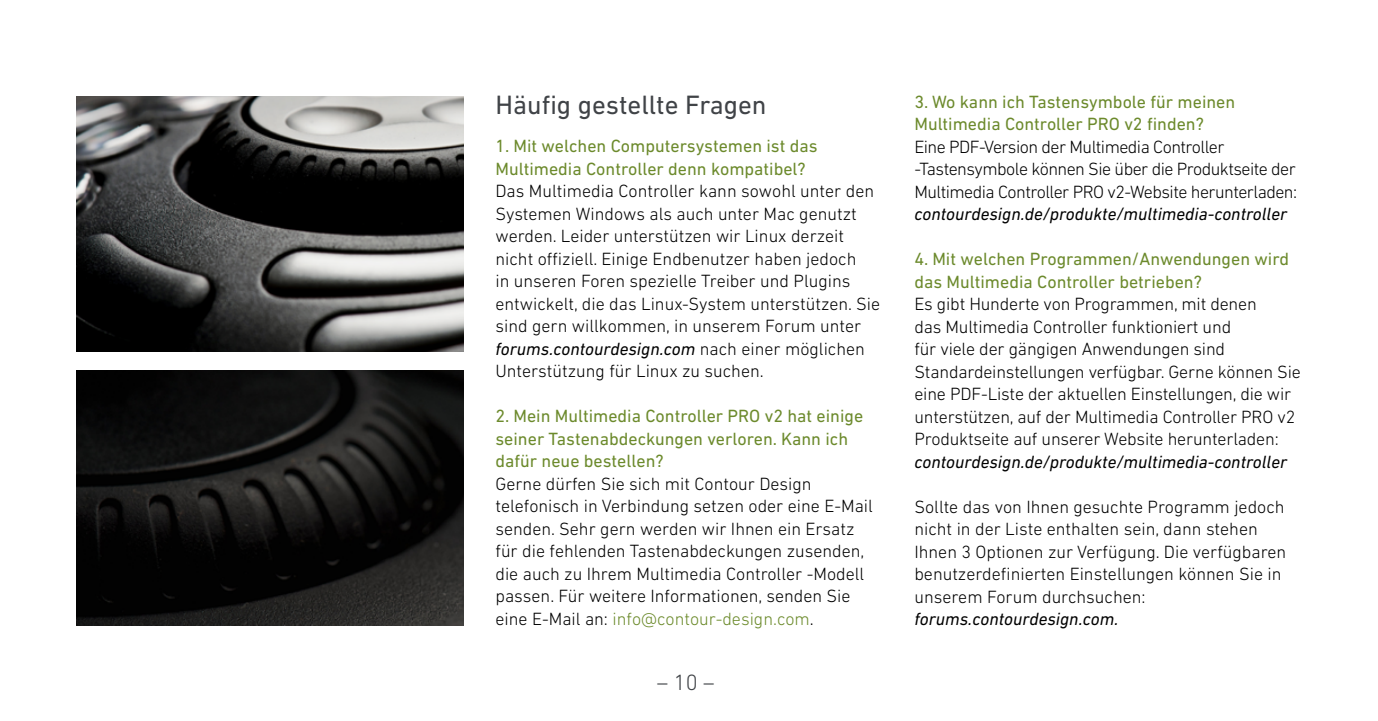
<style>
.page{position:relative;width:1378px;height:721px;background:#fff}
.page>*{position:absolute;margin:0;border:0;box-sizing:border-box;transform-origin:0 0}
.t1{font:27px "DIN Next LT Pro";color:#404347}
.t2{font:300 22.5px "DIN Next LT Pro";color:#404347}
.t3{font:300 18px/22.5px "DIN Next LT Pro";color:#000}
.t4{font:18px/22.5px "DIN Next LT Pro";color:#6c8a2c}
.t5{font:300 18px/22.5px "DIN Next LT Pro";letter-spacing:-.03em;color:#000}
.t6{font:italic 18px "DIN Next LT Pro";color:#000}
.s1{font-weight:400;font-style:italic}
.s2{color:#6c8b2c}
</style>
<div class="page">
<img style="left:77px;top:96px;width:386px;height:255px">
<img style="left:77px;top:370px;width:386px;height:255px">
<h1 class="t1" style="left:495px;top:90px;width:273px">Häufig gestellte Fragen</h1>
<p class="t4" style="left:495px;top:135px;width:324px">1. Mit welchen Computersystemen ist das<br>Multimedia Controller denn kompatibel?</p>
<p class="t3" style="left:495px;top:180px;width:386px">Das Multimedia Controller kann sowohl unter den Systemen Windows als auch unter Mac genutzt werden. Leider unterstützen wir Linux derzeit nicht offiziell. Einige Endbenutzer haben jedoch<br>in unseren Foren spezielle Treiber und Plugins entwickelt, die das Linux-System unterstützen. Sie sind gern willkommen, in unserem Forum unter <span class="s1">forums.contourdesign.com</span> nach einer möglichen Unterstützung für Linux zu suchen.</p>
<p class="t4" style="left:495px;top:405px;width:369px">2. Mein Multimedia Controller PRO v2 hat einige seiner Tastenabdeckungen verloren. Kann ich dafür neue bestellen?</p>
<p class="t3" style="left:495px;top:472px;width:379px">Gerne dürfen Sie sich mit Contour Design telefonisch in Verbindung setzen oder eine E-Mail senden. Sehr gern werden wir Ihnen ein Ersatz für die fehlenden Tastenabdeckungen zusenden, die auch zu Ihrem Multimedia Controller -Modell passen. Für weitere Informationen, senden Sie eine E-Mail an: <span class="s2">info@contour-design.com</span>.</p>
<p class="t2" style="left:657px;top:669px;width:59px">– 10 –</p>
<p class="t4" style="left:914px;top:90px;width:322px">3. Wo kann ich Tastensymbole für meinen<br>Multimedia Controller PRO v2 finden?</p>
<p class="t5" style="left:914px;top:135px;width:384px">Eine PDF-Version der Multimedia Controller -Tastensymbole können Sie über die Produktseite der<br>Multimedia Controller PRO v2-Website herunterladen:</p>
<p class="t6" style="left:914px;top:204px;width:374px">contourdesign.de/produkte/multimedia-controller</p>
<p class="t4" style="left:914px;top:247px;width:376px">4. Mit welchen Programmen/Anwendungen wird das Multimedia Controller betrieben?</p>
<p class="t3" style="left:914px;top:293px;width:388px">Es gibt Hunderte von Programmen, mit denen<br>das Multimedia Controller funktioniert und<br>für viele der gängigen Anwendungen sind Standardeinstellungen verfügbar. Gerne können Sie eine PDF-Liste der aktuellen Einstellungen, die wir unterstützen, auf der Multimedia Controller PRO v2<br>Produktseite auf unserer Website herunterladen:</p>
<p class="t6" style="left:914px;top:451px;width:374px">contourdesign.de/produkte/multimedia-controller</p>
<p class="t3" style="left:914px;top:495px;width:373px">Sollte das von Ihnen gesuchte Programm jedoch nicht in der Liste enthalten sein, dann stehen Ihnen 3 Optionen zur Verfügung. Die verfügbaren benutzerdefinierten Einstellungen können Sie in unserem Forum durchsuchen:</p>
<p class="t6" style="left:914px;top:609px;width:205px">forums.contourdesign.com.</p>
</div>
